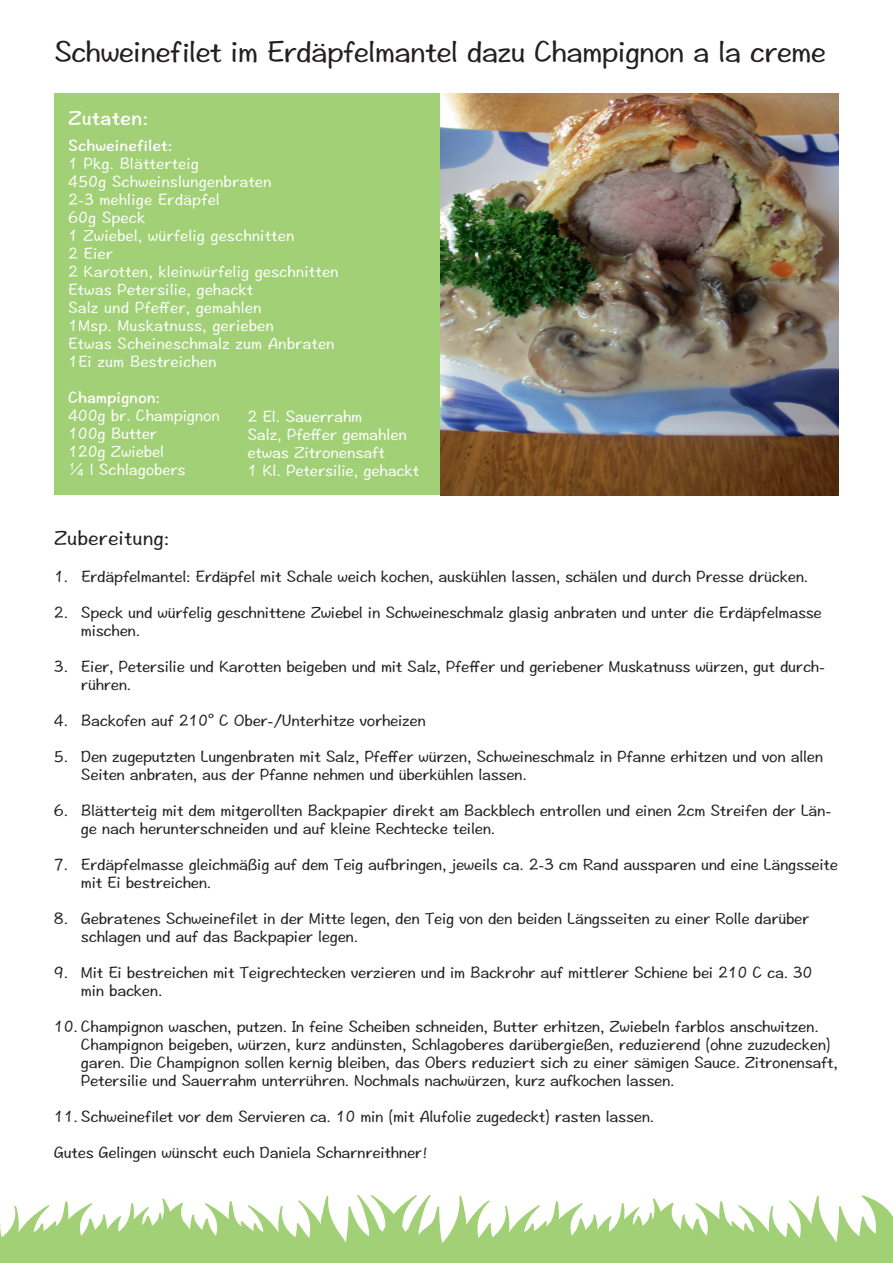
<style>
.page{position:relative;width:893px;height:1263px;background:#fff}
.page>*{position:absolute;margin:0;border:0;box-sizing:border-box;transform-origin:0 0}
.t1{font:30.6px "Hannotate SC W5";letter-spacing:-.03em;color:#231f20}
.t2{font:21px "Hannotate SC W5";color:#231f20}
.t3{font:21px "Hannotate SC W7";color:#fff}
.t4{font:16.5px/18px "Hannotate SC W5";letter-spacing:-.02em;color:#231f20}
.t5{font:16.5px/18px "Hannotate SC W5";color:#fff}
.t6{font:16.5px "Hannotate SC W7";color:#fff}
</style>
<div class="page">
<div style="left:54px;top:94px;width:386px;height:401px;background:#a1d076"></div>
<img style="left:440px;top:94px;width:399px;height:401px">
<svg style="left:0;top:1195px;width:893px;height:68px;fill:#a1d076"></svg>
<h1 class="t1" style="left:54px;top:33px;width:774px">Schweinefilet im Erdäpfelmantel dazu Champignon a la creme</h1>
<p class="t3" style="left:68px;top:105px;width:82px">Zutaten:</p>
<p class="t6" style="left:68px;top:135px;width:106px">Schweinefilet:</p>
<p class="t5" style="left:68px;top:154px;width:272px">1 Pkg. Blätterteig<br>450g Schweinslungenbraten<br>2-3 mehlige Erdäpfel<br>60g Speck<br>1 Zwiebel, würfelig geschnitten<br>2 Eier<br>2 Karotten, kleinwürfelig geschnitten<br>Etwas Petersilie, gehackt<br>Salz und Pfeffer, gemahlen<br>1Msp. Muskatnuss, gerieben<br>Etwas Scheineschmalz zum Anbraten<br>1Ei zum Bestreichen</p>
<p class="t6" style="left:68px;top:387px;width:94px">Champignon:</p>
<p class="t5" style="left:68px;top:406px;width:154px">400g br. Champignon<br>100g Butter<br>120g Zwiebel<br>¼ l Schlagobers</p>
<p class="t5" style="left:247px;top:407px;width:173px">2 El. Sauerrahm<br>Salz, Pfeffer gemahlen etwas Zitronensaft<br>1 Kl. Petersilie, gehackt</p>
<p class="t2" style="left:54px;top:525px;width:117px">Zubereitung:</p>
<p class="t4" style="left:54px;top:567px;width:756px">1. Erdäpfelmantel: Erdäpfel mit Schale weich kochen, auskühlen lassen, schälen und durch Presse drücken.</p>
<p class="t4" style="left:81px;top:603px;width:742px;text-indent:-27px">2. Speck und würfelig geschnittene Zwiebel in Schweineschmalz glasig anbraten und unter die Erdäpfelmasse mischen.</p>
<p class="t4" style="left:81px;top:657px;width:745px;text-indent:-27px">3. Eier, Petersilie und Karotten beigeben und mit Salz, Pfeffer und geriebener Muskatnuss würzen, gut durch&shy;rühren.</p>
<p class="t4" style="left:54px;top:711px;width:374px">4. Backofen auf 210° C Ober-/Unterhitze vorheizen</p>
<p class="t4" style="left:81px;top:747px;width:744px;text-indent:-27px">5. Den zugeputzten Lungenbraten mit Salz, Pfeffer würzen, Schweineschmalz in Pfanne erhitzen und von allen<br>Seiten anbraten, aus der Pfanne nehmen und überkühlen lassen.</p>
<p class="t4" style="left:81px;top:801px;width:752px;text-indent:-27px">6. Blätterteig mit dem mitgerollten Backpapier direkt am Backblech entrollen und einen 2cm Streifen der Län&shy;ge nach herunterschneiden und auf kleine Rechtecke teilen.</p>
<p class="t4" style="left:81px;top:855px;width:759px;text-indent:-27px">7. Erdäpfelmasse gleichmäßig auf dem Teig aufbringen, jeweils ca. 2-3 cm Rand aussparen und eine Längsseite mit Ei bestreichen.</p>
<p class="t4" style="left:81px;top:909px;width:730px;text-indent:-27px">8. Gebratenes Schweinefilet in der Mitte legen, den Teig von den beiden Längsseiten zu einer Rolle darüber schlagen und auf das Backpapier legen.</p>
<p class="t4" style="left:81px;top:963px;width:733px;text-indent:-27px">9. Mit Ei bestreichen mit Teigrechtecken verzieren und im Backrohr auf mittlerer Schiene bei 210 C ca. 30 min backen.</p>
<p class="t4" style="left:81px;top:1017px;width:758px;text-indent:-27px">10. Champignon waschen, putzen. In feine Scheiben schneiden, Butter erhitzen, Zwiebeln farblos anschwitzen.<br>Champignon beigeben, würzen, kurz andünsten, Schlagoberes darübergießen, reduzierend (ohne zuzudecken) garen. Die Champignon sollen kernig bleiben, das Obers reduziert sich zu einer sämigen Sauce. Zitronensaft, Petersilie und Sauerrahm unterrühren. Nochmals nachwürzen, kurz aufkochen lassen.</p>
<p class="t4" style="left:54px;top:1098px;width:602px;line-height:36px">11. Schweinefilet vor dem Servieren ca. 10 min (mit Alufolie zugedeckt) rasten lassen.<br>Gutes Gelingen wünscht euch Daniela Scharnreithner!</p>
</div>
